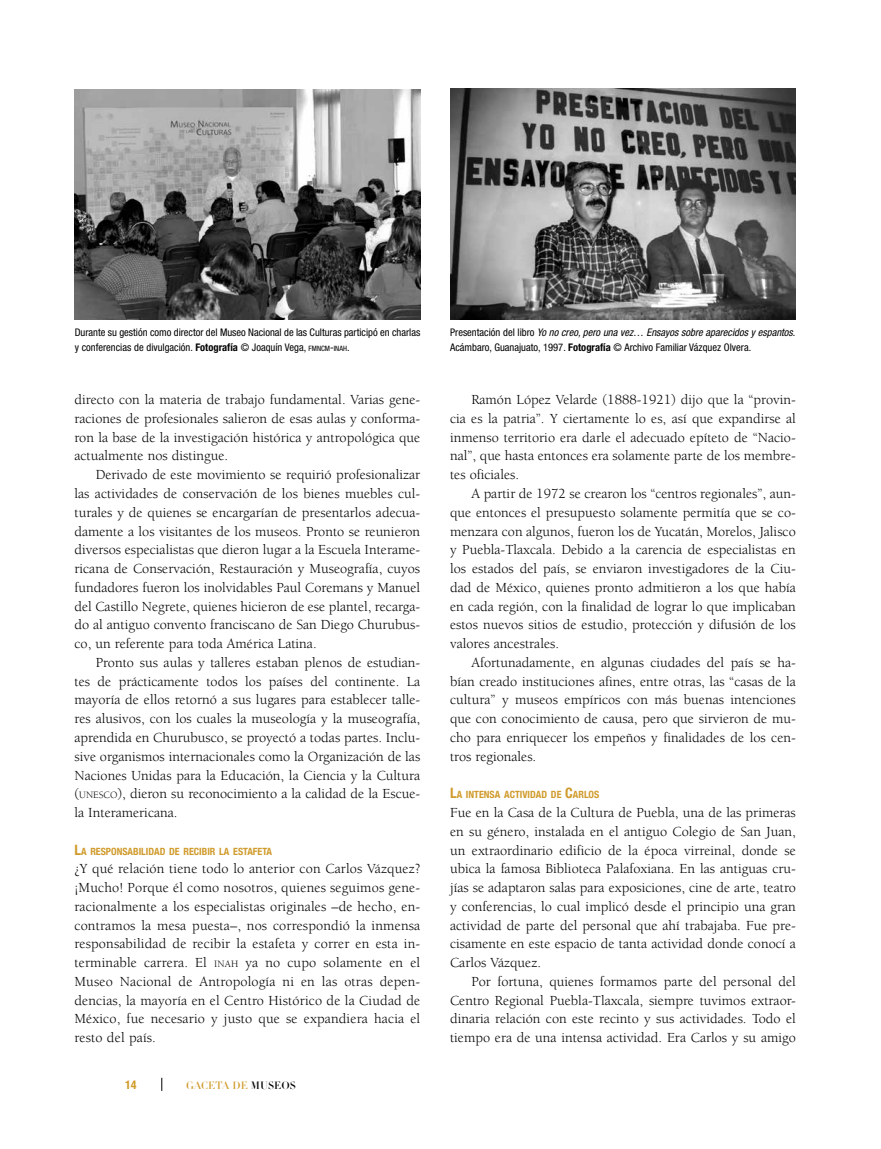
<style>
.page{position:relative;width:881px;height:1149px;background:#fff}
.page>*{position:absolute;margin:0;border:0;box-sizing:border-box;transform-origin:0 0}
.t1{font:14.25px/18.8px "Berkeley Std";color:#000;text-align:justify}
.t2{font:700 condensed 12px "Helvetica Neue LT Std";color:#d09b2c}
.t3{font:condensed 10.5px/15px "Helvetica Neue LT Std";color:#000}
.t4{font:10.5px "Didot LT Std Headline";color:#d09b2c}
.t5{font:700 condensed 10.05px "Helvetica Neue";color:#d09b2c}
.s1{font-weight:700}
.s2{font-size:7.35px}
.s3{font-style:inherit}
.s4{font-style:italic}
.s5{font-size:10.05px}
.s6{font-size:14.25px}
.s7{color:#000}
</style>
<div class="page">
<svg style="left:161px;top:1077px;width:1px;height:13px"></svg>
<img style="left:74px;top:89px;width:346px;height:231px">
<img style="left:450px;top:88px;width:345px;height:232px">
<p class="t3" style="left:75px;top:325px;width:347px">Durante su gestión como director del Museo Nacional de las Culturas participó en charlas y conferencias de divulgación. <span class="s1">Fotografía</span> © Joaquín Vega, <span class="s2">FMNCM</span><span class="s3">-</span><span class="s2">INAH</span><span class="s3">.</span></p>
<p class="t3" style="left:450px;top:325px;width:346px">Presentación del libro <span class="s4">Yo no creo, pero una vez… Ensayos sobre aparecidos y espantos</span>.<br>Acámbaro, Guanajuato, 1997. <span class="s1">Fotografía</span> © Archivo Familiar Vázquez Olvera.</p>
<p class="t1" style="left:74px;top:390px;width:347px">directo con la materia de trabajo fundamental. Varias gene&shy;raciones de profesionales salieron de esas aulas y conforma&shy;ron la base de la investigación histórica y antropológica que actualmente nos distingue.</p>
<p class="t1" style="left:74px;top:465px;width:347px;text-indent:21px">Derivado de este movimiento se requirió profesionalizar las actividades de conservación de los bienes muebles cul&shy;turales y de quienes se encargarían de presentarlos adecua&shy;damente a los visitantes de los museos. Pronto se reunieron diversos especialistas que dieron lugar a la Escuela Interame&shy;ricana de Conservación, Restauración y Museografía, cuyos fundadores fueron los inolvidables Paul Coremans y Manuel del Castillo Negrete, quienes hicieron de ese plantel, recarga&shy;do al antiguo convento franciscano de San Diego Churubus&shy;co, un referente para toda América Latina.</p>
<p class="t1" style="left:74px;top:653px;width:347px;text-indent:21px">Pronto sus aulas y talleres estaban plenos de estudian&shy;tes de prácticamente todos los países del continente. La mayoría de ellos retornó a sus lugares para establecer talle&shy;res alusivos, con los cuales la museología y la museografía, aprendida en Churubusco, se proyectó a todas partes. Inclu&shy;sive organismos internacionales como la Organización de las Naciones Unidas para la Educación, la Ciencia y la Cultura (<span class="s5">UNESCO</span>), dieron su reconocimiento a la calidad de la Escue&shy;la Interamericana.</p>
<p class="t5" style="left:74px;top:842px;width:199px"><span class="s6">L</span>A RESPONSABILIDAD DE RECIBIR LA ESTAFETA</p>
<p class="t1" style="left:74px;top:859px;width:347px">¿Y qué relación tiene todo lo anterior con Carlos Vázquez? ¡Mucho! Porque él como nosotros, quienes seguimos gene&shy;racionalmente a los especialistas originales –de hecho, en&shy;contramos la mesa puesta–, nos correspondió la inmensa responsabilidad de recibir la estafeta y correr en esta in&shy;terminable carrera. El <span class="s5">INAH</span> ya no cupo solamente en el Museo Nacional de Antropología ni en las otras depen&shy;dencias, la mayoría en el Centro Histórico de la Ciudad de México, fue necesario y justo que se expandiera hacia el resto del país.</p>
<p class="t2" style="left:125px;top:1077px;width:13px">14</p>
<p class="t4" style="left:186px;top:1078px;width:111px">GACETA DE <span class="s7">MUSEOS</span></p>
<p class="t1" style="left:450px;top:390px;width:347px;text-indent:21px">Ramón López Velarde (1888-1921) dijo que la “provin&shy;cia es la patria”. Y ciertamente lo es, así que expandirse al inmenso territorio era darle el adecuado epíteto de “Nacio&shy;nal”, que hasta entonces era solamente parte de los membre&shy;tes oficiales.</p>
<p class="t1" style="left:450px;top:484px;width:347px;text-indent:21px">A partir de 1972 se crearon los “centros regionales”, aun&shy;que entonces el presupuesto solamente permitía que se co&shy;menzara con algunos, fueron los de Yucatán, Morelos, Jalisco y Puebla-Tlaxcala. Debido a la carencia de especialistas en los estados del país, se enviaron investigadores de la Ciu&shy;dad de México, quienes pronto admitieron a los que había en cada región, con la finalidad de lograr lo que implicaban estos nuevos sitios de estudio, protección y difusión de los valores ancestrales.</p>
<p class="t1" style="left:450px;top:653px;width:347px;text-indent:21px">Afortunadamente, en algunas ciudades del país se ha&shy;bían creado instituciones afines, entre otras, las “casas de la cultura” y museos empíricos con más buenas intenciones que con conocimiento de causa, pero que sirvieron de mu&shy;cho para enriquecer los empeños y finalidades de los cen&shy;tros regionales.</p>
<p class="t5" style="left:450px;top:786px;width:151px"><span class="s6">L</span>A INTENSA ACTIVIDAD DE <span class="s6">C</span>ARLOS</p>
<p class="t1" style="left:450px;top:803px;width:347px">Fue en la Casa de la Cultura de Puebla, una de las primeras en su género, instalada en el antiguo Colegio de San Juan, un extraordinario edificio de la época virreinal, donde se ubica la famosa Biblioteca Palafoxiana. En las antiguas cru&shy;jías se adaptaron salas para exposiciones, cine de arte, teatro y conferencias, lo cual implicó desde el principio una gran actividad de parte del personal que ahí trabajaba. Fue pre&shy;cisamente en este espacio de tanta actividad donde conocí a Carlos Vázquez.</p>
<p class="t1" style="left:450px;top:972px;width:347px;text-indent:21px">Por fortuna, quienes formamos parte del personal del Centro Regional Puebla-Tlaxcala, siempre tuvimos extraor&shy;dinaria relación con este recinto y sus actividades. Todo el tiempo era de una intensa actividad. Era Carlos y su amigo</p>
</div>
